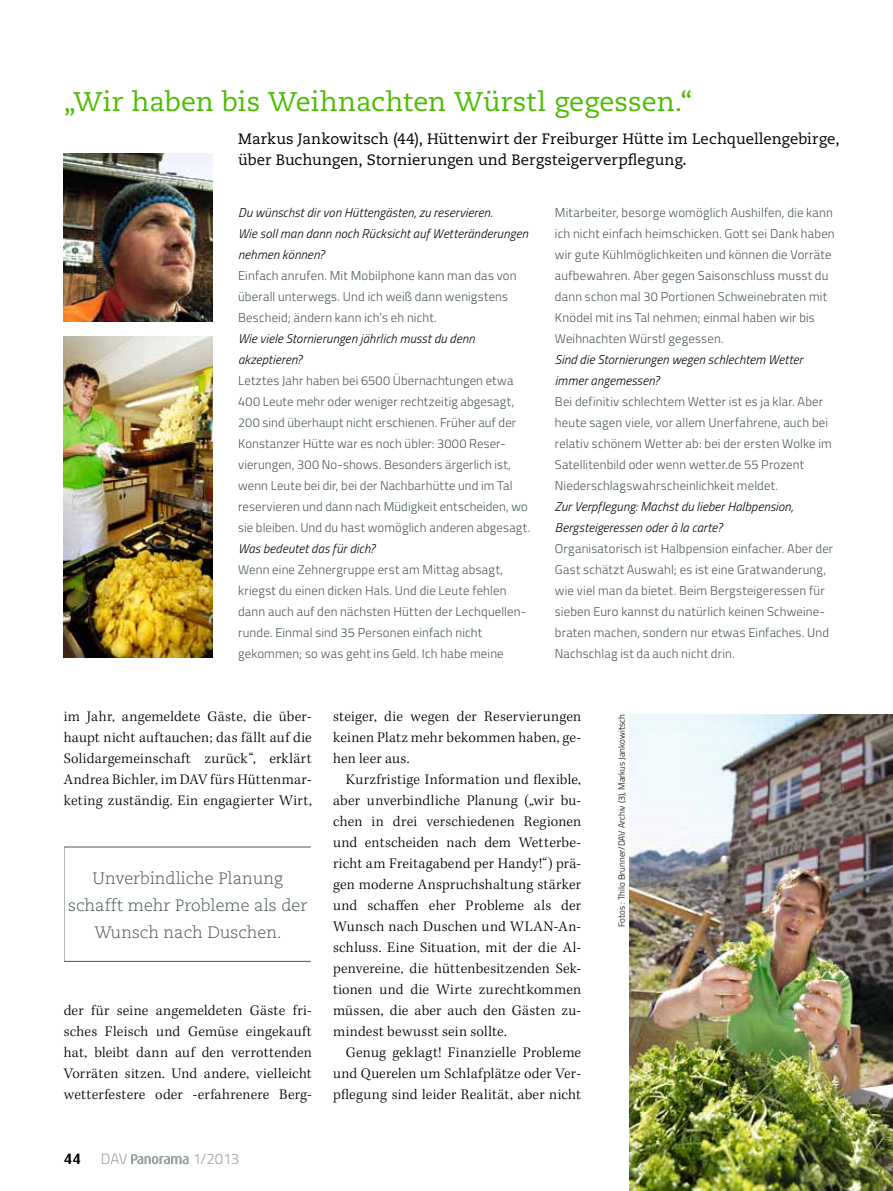
<style>
.page{position:relative;width:893px;height:1191px;background:#fff}
.page>*{position:absolute;margin:0;border:0;box-sizing:border-box;transform-origin:0 0}
.t1{font:27px "Caecilia LT Std";letter-spacing:.005em;color:#4dbc00}
.t2{font:300 16.5px/27px "Caecilia LT Std";color:#485559;text-align:center}
.t3{font:300 15px/21px "Kepler Std";letter-spacing:.015em;color:#000;text-align:justify}
.t4{font:15px/21px "Caecilia LT Std";letter-spacing:.005em;color:#000}
.t5{font:300 15px "Titillium";letter-spacing:-.02em;color:#99a1a4}
.t6{font:700 15px "Dax";color:#000}
.t7{font:300 12.75px/21px "Titillium";letter-spacing:.01em;color:#485559}
.t8{font:italic 300 12.75px/21px "Titillium";letter-spacing:.015em;color:#000}
.t9{font:300 9px "Titillium";color:#000}
.s1{font-family:"Titillium";font-weight:600}
</style>
<div class="page">
<img style="left:64px;top:153px;width:149px;height:168px">
<img style="left:64px;top:336px;width:149px;height:321px">
<svg style="left:64px;top:846px;width:247px;height:115px"></svg>
<img style="left:629px;top:714px;width:264px;height:477px">
<svg style="left:131px;top:1154px;width:58px;height:10px"></svg>
<h1 class="t1" style="left:64px;top:86px;width:630px">„Wir haben bis Weihnachten Würstl gegessen.“</h1>
<p class="t4" style="left:238px;top:129px;width:603px">Markus Jankowitsch (44), Hüttenwirt der Freiburger Hütte im Lechquellengebirge, über Buchungen, Stornierungen und Bergsteigerverpflegung<span class="s1">.</span></p>
<p class="t8" style="left:238px;top:201px;width:291px">Du wünschst dir von Hüttengästen, zu reservieren.<br>Wie soll man dann noch Rücksicht auf Wetteränderungen nehmen können?</p>
<p class="t7" style="left:238px;top:264px;width:280px">Einfach anrufen. Mit Mobilphone kann man das von überall unterwegs. Und ich weiß dann wenigstens<br>Bescheid; ändern kann ich’s eh nicht.</p>
<p class="t8" style="left:238px;top:327px;width:238px">Wie viele Stornierungen jährlich musst du denn akzeptieren?</p>
<p class="t7" style="left:238px;top:369px;width:294px">Letztes Jahr haben bei 6500 Übernachtungen etwa 400 Leute mehr oder weniger rechtzeitig abgesagt, 200 sind überhaupt nicht erschienen. Früher auf der Konstanzer Hütte war es noch übler: 3000 Reser&shy;vierungen, 300 No-shows. Besonders ärgerlich ist, wenn Leute bei dir, bei der Nachbarhütte und im Tal reservieren und dann nach Müdigkeit entscheiden, wo sie bleiben. Und du hast womöglich anderen abgesagt.</p>
<p class="t8" style="left:238px;top:537px;width:139px">Was bedeutet das für dich?</p>
<p class="t7" style="left:238px;top:558px;width:290px">Wenn eine Zehnergruppe erst am Mittag absagt, kriegst du einen dicken Hals. Und die Leute fehlen dann auch auf den nächsten Hütten der Lechquellen&shy;runde. Einmal sind 35 Personen einfach nicht gekommen; so was geht ins Geld. Ich habe meine</p>
<p class="t7" style="left:555px;top:201px;width:281px">Mitarbeiter, besorge womöglich Aushilfen, die kann ich nicht einfach heimschicken. Gott sei Dank haben wir gute Kühlmöglichkeiten und können die Vorräte aufbewahren. Aber gegen Saisonschluss musst du dann schon mal 30 Portionen Schweinebraten mit Knödel mit ins Tal nehmen; einmal haben wir bis Weihnachten Würstl gegessen.</p>
<p class="t8" style="left:555px;top:348px;width:249px">Sind die Stornierungen wegen schlechtem Wetter immer angemessen?</p>
<p class="t7" style="left:555px;top:390px;width:278px">Bei definitiv schlechtem Wetter ist es ja klar. Aber heute sagen viele, vor allem Unerfahrene, auch bei relativ schönem Wetter ab: bei der ersten Wolke im Satellitenbild oder wenn wetter.de 55 Prozent Niederschlagswahrscheinlichkeit meldet.</p>
<p class="t8" style="left:555px;top:495px;width:240px">Zur Verpflegung: Machst du lieber Halbpension,<br>Bergsteigeressen oder à la carte?</p>
<p class="t7" style="left:555px;top:537px;width:280px">Organisatorisch ist Halbpension einfacher. Aber der Gast schätzt Auswahl; es ist eine Gratwanderung, wie viel man da bietet. Beim Bergsteigeressen für sieben Euro kannst du natürlich keinen Schweine&shy;braten machen, sondern nur etwas Einfaches. Und Nachschlag ist da auch nicht drin.</p>
<p class="t3" style="left:64px;top:706px;width:250px">im Jahr, angemeldete Gäste, die über&shy;haupt nicht auftauchen; das fällt auf die Solidargemeinschaft zurück“, erklärt Andrea Bichler, im DAV fürs Hüttenmar&shy;keting zuständig. Ein engagierter Wirt,</p>
<p class="t2" style="left:68px;top:864px;width:241px">Unverbindliche Planung schafft mehr Probleme als der<br>Wunsch nach Duschen.</p>
<p class="t3" style="left:64px;top:1000px;width:250px">der für seine angemeldeten Gäste fri&shy;sches Fleisch und Gemüse eingekauft hat, bleibt dann auf den verrottenden Vorräten sitzen. Und andere, vielleicht wetterfestere oder -erfahrenere Berg-</p>
<p class="t6" style="left:64px;top:1150px;width:19px">44</p>
<p class="t5" style="left:101px;top:1148px;width:28px">DAV</p>
<p class="t5" style="left:193px;top:1148px;width:48px">1/2013</p>
<p class="t3" style="left:333px;top:706px;width:250px">steiger, die wegen der Reservierungen keinen Platz mehr bekommen haben, ge&shy;hen leer aus.</p>
<p class="t3" style="left:333px;top:769px;width:250px;text-indent:13px">Kurzfristige Information und flexible, aber unverbindliche Planung („wir bu&shy;chen in drei verschiedenen Regionen und entscheiden nach dem Wetterbe&shy;richt am Freitagabend per Handy!“) prä&shy;gen moderne Anspruchshaltung stärker und schaffen eher Probleme als der Wunsch nach Duschen und WLAN-An&shy;schluss. Eine Situation, mit der die Al&shy;penvereine, die hüttenbesitzenden Sek&shy;tionen und die Wirte zurechtkommen müssen, die aber auch den Gästen zu&shy;mindest bewusst sein sollte.</p>
<p class="t3" style="left:333px;top:1042px;width:250px;text-indent:13px">Genug geklagt! Finanzielle Probleme und Querelen um Schlafplätze oder Ver&shy;pflegung sind leider Realität, aber nicht</p>
<p class="t9" style="left:615px;top:927px;width:215px;rotate:-90deg">Fotos : Thilo Brunner/DAV Archiv (3), Markus Jankowitsch</p>
</div>
